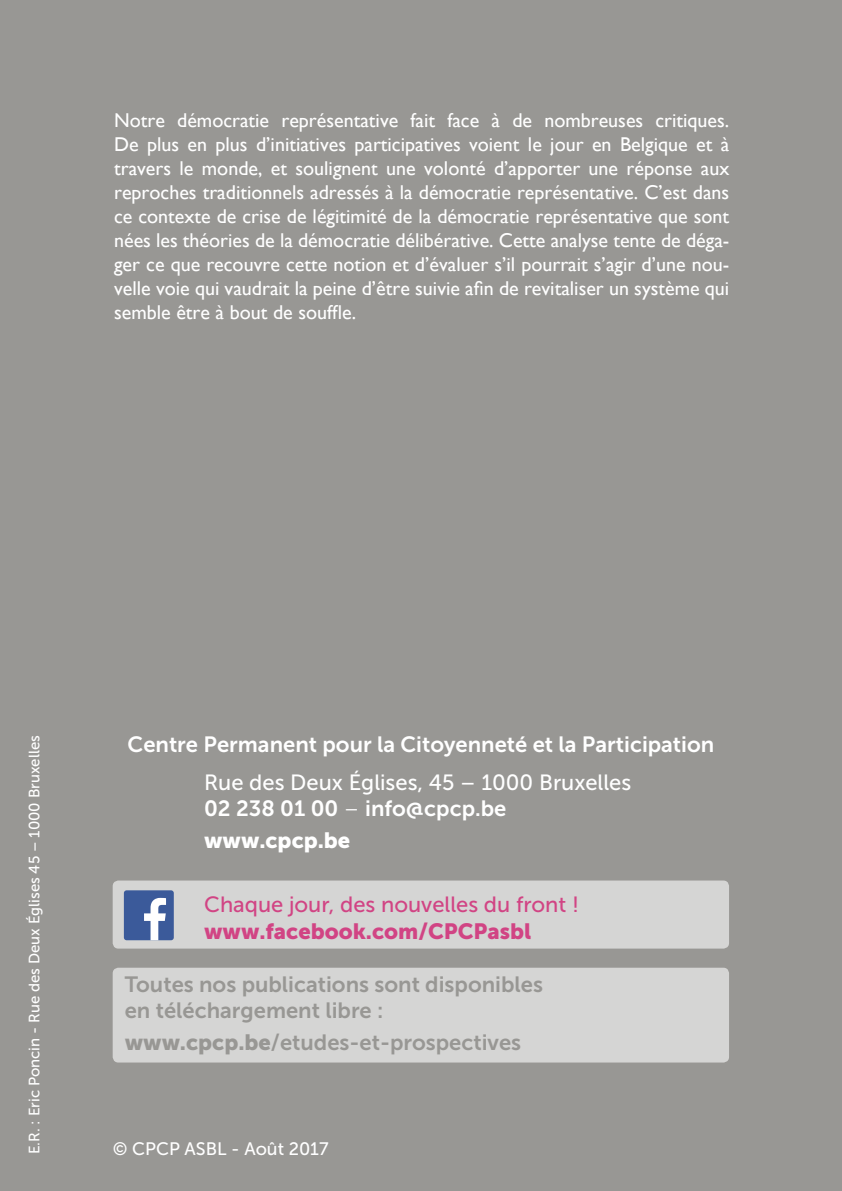
<style>
.page{position:relative;width:842px;height:1191px;background:#989794}
.page>*{position:absolute;margin:0;border:0;box-sizing:border-box;transform-origin:0 0}
.t1{font:22px/26.4px "Museo Sans 700";color:#989794}
.t2{font:22px "Museo Sans 700";color:#fff}
.t3{font:22px "Museo Sans 500";color:#fff}
.t4{font:22px "Museo Sans 500";color:#d14484}
.t5{font:22px "Museo Sans 900";color:#d14484}
.t6{font:22px "Museo Sans 900";color:#fff}
.t7{font:20px/24px "Gill Sans";color:#fff;text-align:justify}
.t8{font:18px "Museo Sans 500";color:#fff}
.t9{font:15px "Museo Sans 500";color:#fff}
.s1{font-family:"Museo Sans 300"}
.s2{font-family:"Museo Sans 900"}
</style>
<div class="page">
<div style="left:113px;top:967px;width:616px;height:95px;background:#d5d5d4;border-radius:6px"></div>
<div style="left:113px;top:880px;width:616px;height:68px;background:#d5d5d4;border-radius:6px"></div>
<div style="left:124px;top:890px;width:50px;height:50px;background:#3b5a9a;border-radius:3px"></div>
<svg style="left:144px;top:898px;width:22px;height:42px"></svg>
<p class="t7" style="left:114px;top:109px;width:617px">Notre démocratie représentative fait face à de nombreuses critiques.<br>De plus en plus d’initiatives participatives voient le jour en Belgique et à travers le monde, et soulignent une volonté d’apporter une réponse aux reproches traditionnels adressés à la démocratie représentative. C’est dans ce contexte de crise de légitimité de la démocratie représentative que sont nées les théories de la démocratie délibérative. Cette analyse tente de déga&shy;ger ce que recouvre cette notion et d’évaluer s’il pourrait s’agir d’une nou&shy;velle voie qui vaudrait la peine d’être suivie afin de revitaliser un système qui semble être à bout de souffle.</p>
<p class="t9" style="left:26px;top:1154px;width:420px;rotate:-90deg">E.R. : Eric Poncin - Rue des Deux Églises 45 – 1000 Bruxelles</p>
<p class="t2" style="left:128px;top:732px;width:588px">Centre Permanent pour la Citoyenneté et la Participation</p>
<p class="t3" style="left:204px;top:770px;width:429px">Rue des Deux Églises, 45 – 1000 Bruxelles</p>
<p class="t2" style="left:204px;top:796px;width:304px">02 238 01 00 <span class="s1">–</span> info@cpcp.be</p>
<p class="t6" style="left:204px;top:828px;width:148px">www.cpcp.be</p>
<p class="t4" style="left:204px;top:892px;width:376px">Chaque jour, des nouvelles du front !</p>
<p class="t5" style="left:204px;top:918px;width:329px">www.facebook.com/CPCPasbl</p>
<p class="t1" style="left:125px;top:970px;width:420px">Toutes nos publications sont disponibles en téléchargement libre :</p>
<p class="t1" style="left:125px;top:1029px;width:398px"><span class="s2">www.cpcp.be</span>/etudes-et-prospectives</p>
<p class="t8" style="left:113px;top:1139px;width:217px">© CPCP ASBL - Août 2017</p>
</div>
